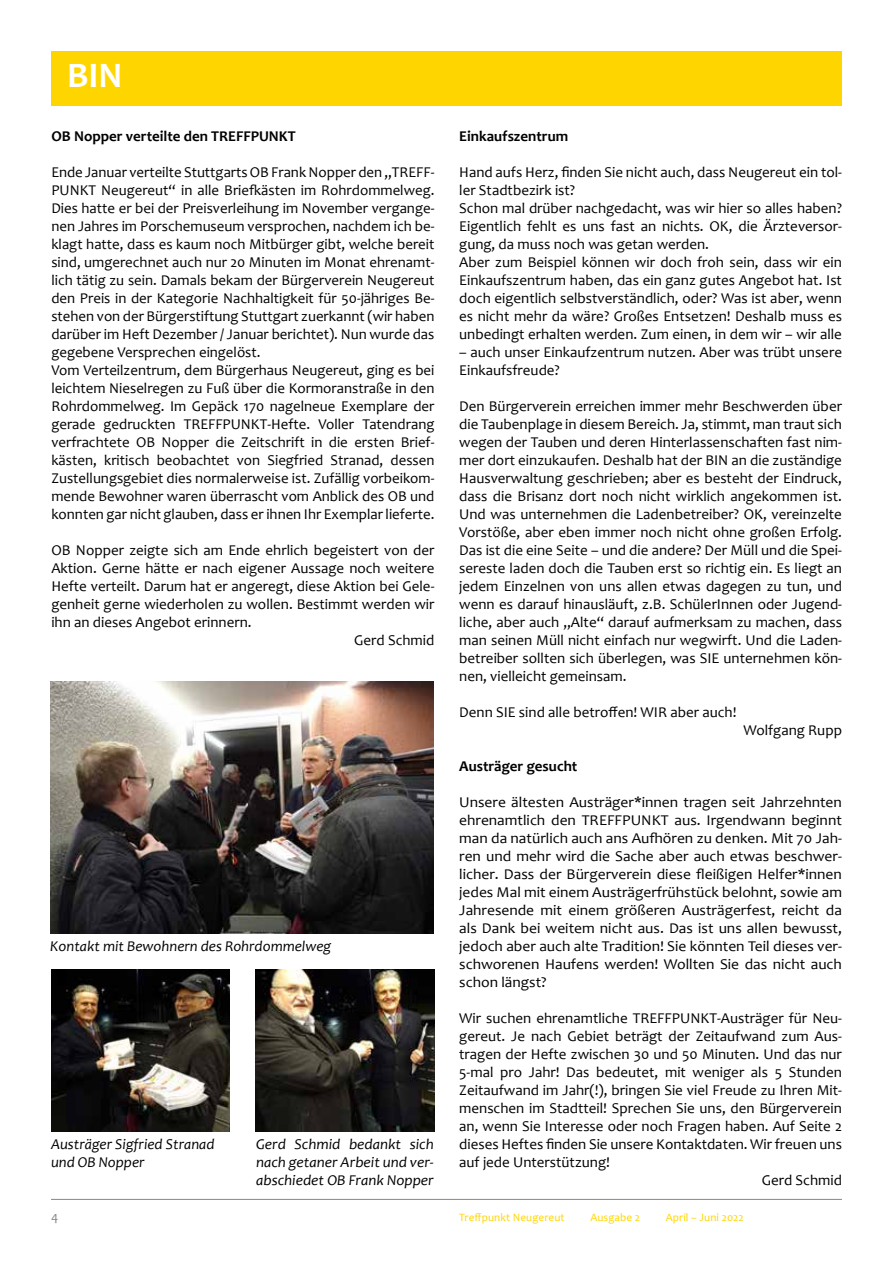
<style>
.page{position:relative;width:893px;height:1263px;background:#fff}
.page>*{position:absolute;margin:0;border:0;box-sizing:border-box;transform-origin:0 0}
.t1{font:700 36px "Candara";color:#fff}
.t2{font:15px/18px "Candara";color:#000}
.t3{font:italic 15px/18px "Candara";color:#000;text-align:justify}
.t4{font:700 15px "Candara";color:#000}
.t5{font:13.5px "Candara";color:#878787}
.t6{font:11.25px "Candara";letter-spacing:.01em;color:#ffd500}
</style>
<div class="page">
<hr style="left:51px;top:1199px;width:791px;height:1px;background:#878787">
<div style="left:51px;top:51px;width:791px;height:54px;background:#ffd500"></div>
<img style="left:51px;top:681px;width:382px;height:252px">
<img style="left:51px;top:970px;width:179px;height:161px">
<img style="left:255px;top:969px;width:179px;height:162px">
<h1 class="t1" style="left:67px;top:54px;width:57px">BIN</h1>
<p class="t4" style="left:51px;top:127px;width:246px">OB Nopper verteilte den TREFFPUNKT</p>
<p class="t2" style="left:51px;top:163px;width:385px">Ende Januar verteilte Stuttgarts OB Frank Nopper den „TREFF-PUNKT Neugereut“ in alle Briefkästen im Rohrdommelweg.<br>Dies hatte er bei der Preisverleihung im November vergange&shy;nen Jahres im Porschemuseum versprochen, nachdem ich be&shy;klagt hatte, dass es kaum noch Mitbürger gibt, welche bereit sind, umgerechnet auch nur 20 Minuten im Monat ehrenamt&shy;lich tätig zu sein. Damals bekam der Bürgerverein Neugereut den Preis in der Kategorie Nachhaltigkeit für 50-jähriges Be&shy;stehen von der Bürgerstiftung Stuttgart zuerkannt (wir haben darüber im Heft Dezember / Januar berichtet). Nun wurde das gegebene Versprechen eingelöst.<br>Vom Verteilzentrum, dem Bürgerhaus Neugereut, ging es bei leichtem Nieselregen zu Fuß über die Kormoranstraße in den Rohrdommelweg. Im Gepäck 170 nagelneue Exemplare der gerade gedruckten TREFFPUNKT-Hefte. Voller Tatendrang verfrachtete OB Nopper die Zeitschrift in die ersten Brief&shy;kästen, kritisch beobachtet von Siegfried Stranad, dessen Zustellungsgebiet dies normalerweise ist. Zufällig vorbeikom&shy;mende Bewohner waren überrascht vom Anblick des OB und konnten gar nicht glauben, dass er ihnen Ihr Exemplar lieferte.</p>
<p class="t2" style="left:51px;top:541px;width:385px">OB Nopper zeigte sich am Ende ehrlich begeistert von der</p>
<p class="t2" style="left:51px;top:559px;width:385px">Aktion. Gerne hätte er nach eigener Aussage noch weitere</p>
<p class="t2" style="left:51px;top:577px;width:385px">Hefte verteilt. Darum hat er angeregt, diese Aktion bei Gele-</p>
<p class="t2" style="left:51px;top:595px;width:385px">genheit gerne wiederholen zu wollen. Bestimmt werden wir</p>
<p class="t2" style="left:51px;top:613px;width:202px">ihn an dieses Angebot erinnern.</p>
<p class="t2" style="left:354px;top:631px;width:82px">Gerd Schmid</p>
<p class="t3" style="left:50px;top:937px;width:282px">Kontakt mit Bewohnern des Rohrdommelweg</p>
<p class="t3" style="left:51px;top:1135px;width:165px">Austräger Sigfried Stranad und OB Nopper</p>
<p class="t3" style="left:256px;top:1135px;width:179px">Gerd Schmid bedankt sich nach getaner Arbeit und ver&shy;abschiedet OB Frank Nopper</p>
<p class="t4" style="left:459px;top:127px;width:111px">Einkaufszentrum</p>
<p class="t2" style="left:459px;top:163px;width:384px">Hand aufs Herz, finden Sie nicht auch, dass Neugereut ein tol&shy;ler Stadtbezirk ist?<br>Schon mal drüber nachgedacht, was wir hier so alles haben?<br>Eigentlich fehlt es uns fast an nichts. OK, die Ärzteversor&shy;gung, da muss noch was getan werden.<br>Aber zum Beispiel können wir doch froh sein, dass wir ein Einkaufszentrum haben, das ein ganz gutes Angebot hat. Ist doch eigentlich selbstverständlich, oder? Was ist aber, wenn es nicht mehr da wäre? Großes Entsetzen! Deshalb muss es unbedingt erhalten werden. Zum einen, in dem wir – wir alle</p>
<p class="t2" style="left:459px;top:343px;width:384px">– auch unser Einkaufzentrum nutzen. Aber was trübt unsere<br>Einkaufsfreude?</p>
<p class="t2" style="left:459px;top:397px;width:384px;text-align:justify">Den Bürgerverein erreichen immer mehr Beschwerden über die Taubenplage in diesem Bereich. Ja, stimmt, man traut sich wegen der Tauben und deren Hinterlassenschaften fast nim&shy;mer dort einzukaufen. Deshalb hat der BIN an die zuständige Hausverwaltung geschrieben; aber es besteht der Eindruck, dass die Brisanz dort noch nicht wirklich angekommen ist.<br>Und was unternehmen die Ladenbetreiber? OK, vereinzelte Vorstöße, aber eben immer noch nicht ohne großen Erfolg.<br>Das ist die eine Seite – und die andere? Der Müll und die Spei&shy;sereste laden doch die Tauben erst so richtig ein. Es liegt an jedem Einzelnen von uns allen etwas dagegen zu tun, und wenn es darauf hinausläuft, z.B. SchülerInnen oder Jugend&shy;liche, aber auch „Alte“ darauf aufmerksam zu machen, dass man seinen Müll nicht einfach nur wegwirft. Und die Laden&shy;betreiber sollten sich überlegen, was SIE unternehmen kön&shy;nen, vielleicht gemeinsam.</p>
<p class="t2" style="left:459px;top:703px;width:279px">Denn SIE sind alle betroffen! WIR aber auch!</p>
<p class="t2" style="left:743px;top:721px;width:100px">Wolfgang Rupp</p>
<p class="t4" style="left:459px;top:757px;width:120px">Austräger gesucht</p>
<p class="t2" style="left:459px;top:793px;width:384px;text-align:justify">Unsere ältesten Austräger*innen tragen seit Jahrzehnten ehrenamtlich den TREFFPUNKT aus. Irgendwann beginnt man da natürlich auch ans Aufhören zu denken. Mit 70 Jah&shy;ren und mehr wird die Sache aber auch etwas beschwer&shy;licher. Dass der Bürgerverein diese fleißigen Helfer*innen jedes Mal mit einem Austrägerfrühstück belohnt, sowie am Jahresende mit einem größeren Austrägerfest, reicht da als Dank bei weitem nicht aus. Das ist uns allen bewusst, jedoch aber auch alte Tradition! Sie könnten Teil dieses ver&shy;schworenen Haufens werden! Wollten Sie das nicht auch schon längst?</p>
<p class="t2" style="left:459px;top:1009px;width:384px">Wir suchen ehrenamtliche TREFFPUNKT-Austräger für Neu-</p>
<p class="t2" style="left:459px;top:1027px;width:384px">gereut. Je nach Gebiet beträgt der Zeitaufwand zum Aus-</p>
<p class="t2" style="left:459px;top:1045px;width:384px">tragen der Hefte zwischen 30 und 50 Minuten. Und das nur</p>
<p class="t2" style="left:459px;top:1063px;width:384px">5-mal pro Jahr! Das bedeutet, mit weniger als 5 Stunden</p>
<p class="t2" style="left:459px;top:1081px;width:384px">Zeitaufwand im Jahr(!), bringen Sie viel Freude zu Ihren Mit-</p>
<p class="t2" style="left:459px;top:1099px;width:384px">menschen im Stadtteil! Sprechen Sie uns, den Bürgerverein</p>
<p class="t2" style="left:459px;top:1117px;width:384px">an, wenn Sie Interesse oder noch Fragen haben. Auf Seite 2</p>
<p class="t2" style="left:459px;top:1135px;width:384px">dieses Heftes finden Sie unsere Kontaktdaten. Wir freuen uns</p>
<p class="t2" style="left:459px;top:1153px;width:152px">auf jede Unterstützung!</p>
<p class="t2" style="left:762px;top:1171px;width:82px">Gerd Schmid</p>
<p class="t5" style="left:51px;top:1208px;width:9px">4</p>
<p class="t6" style="left:459px;top:1211px;width:107px">Treffpunkt Neugereut</p>
<p class="t6" style="left:590px;top:1211px;width:51px">Ausgabe 2</p>
<p class="t6" style="left:666px;top:1211px;width:79px">April – Juni 2022</p>
</div>
